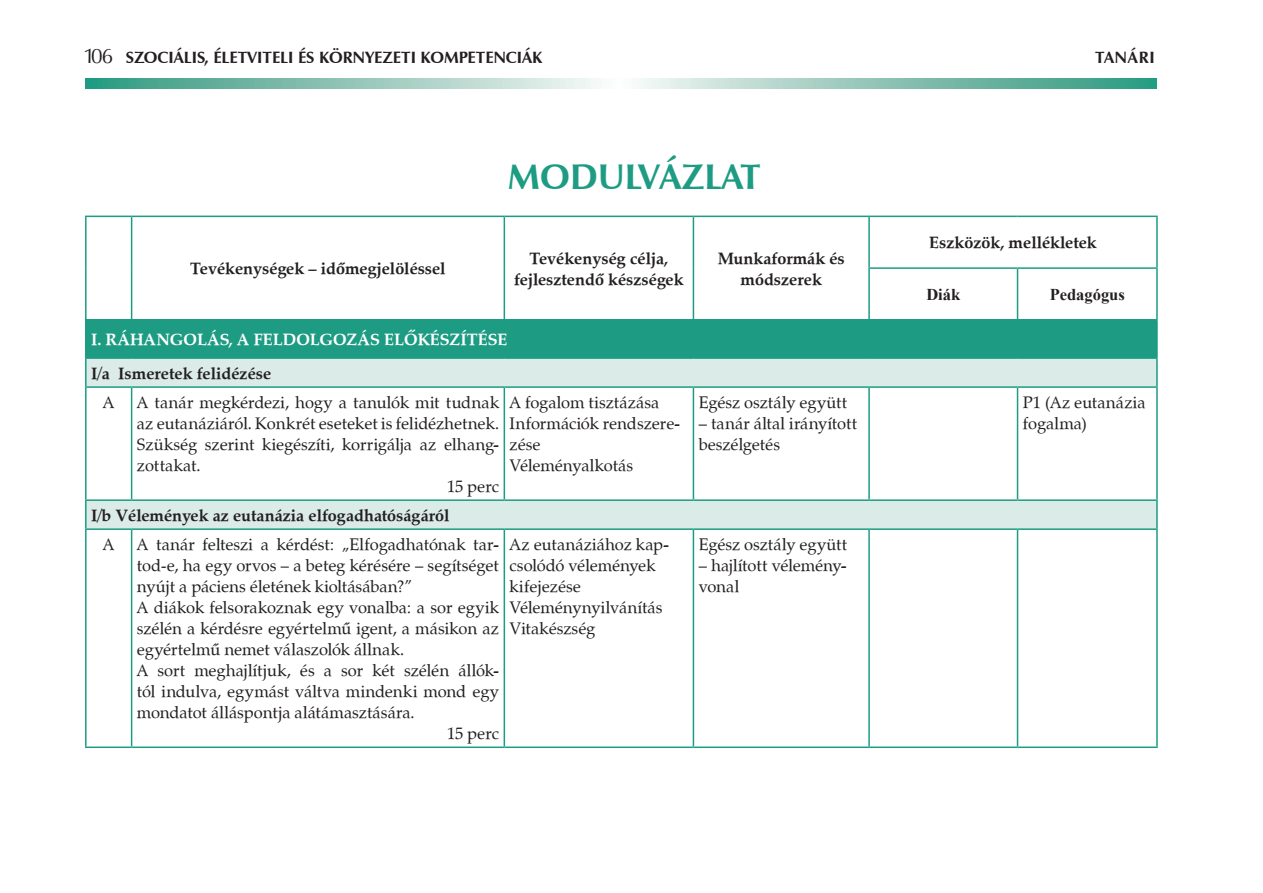
<style>
.page{position:relative;width:1263px;height:893px;background:#fff}
.page>*{position:absolute;margin:0;border:0;box-sizing:border-box;transform-origin:0 0}
.t1{font:700 36px "Zapf Humanist 601 PFL";color:#1d9c83}
.t2{font:16.5px/21px "Zapf Calligraphic 801 PFL";color:#231f20}
.t3{font:700 16.5px/21px "Zapf Calligraphic 801 PFL";color:#231f20;text-align:center}
.t4{font:700 16.5px/33.6px "Zapf Calligraphic 801 PFL";color:#fff}
.t5{font:700 16.5px "Zapf Humanist 601 PFL";color:#231f20}
.t6{font:700 16.5px "Times New Roman";color:#231f20}
.s1{font-weight:400;font-size:21px}
.s2{color:#231f20}
.s3{font-weight:400}
</style>
<div class="page">
<svg style="left:85px;top:78px;width:1072px;height:11px;background:#91c6b8"></svg>
<svg style="left:87px;top:217px;width:1069px;height:102px"></svg>
<div style="left:86px;top:320px;width:1071px;height:38px;background:#1d9c83"></div>
<svg style="left:87px;top:359px;width:1069px;height:169px"></svg>
<hr style="left:85px;top:321px;width:2px;height:36px;background:#1d9c83">
<hr style="left:1156px;top:321px;width:2px;height:36px;background:#1d9c83">
<hr style="left:85px;top:357px;width:47px;height:2px;background:#1d9c83">
<hr style="left:85px;top:359px;width:2px;height:27px;background:#1d9c83">
<hr style="left:132px;top:357px;width:372px;height:2px;background:#1d9c83">
<hr style="left:504px;top:357px;width:189px;height:2px;background:#1d9c83">
<hr style="left:693px;top:357px;width:176px;height:2px;background:#1d9c83">
<hr style="left:869px;top:357px;width:148px;height:2px;background:#1d9c83">
<hr style="left:1017px;top:357px;width:141px;height:2px;background:#1d9c83">
<hr style="left:1156px;top:359px;width:2px;height:27px;background:#1d9c83">
<hr style="left:85px;top:386px;width:47px;height:2px;background:#1d9c83">
<hr style="left:85px;top:388px;width:2px;height:111px;background:#1d9c83">
<hr style="left:132px;top:386px;width:372px;height:2px;background:#1d9c83">
<hr style="left:131px;top:388px;width:1px;height:111px;background:#1d9c83">
<hr style="left:504px;top:386px;width:189px;height:2px;background:#1d9c83">
<hr style="left:504px;top:388px;width:1px;height:111px;background:#1d9c83">
<hr style="left:693px;top:386px;width:176px;height:2px;background:#1d9c83">
<hr style="left:693px;top:388px;width:1px;height:111px;background:#1d9c83">
<hr style="left:869px;top:386px;width:148px;height:2px;background:#1d9c83">
<hr style="left:868px;top:388px;width:2px;height:111px;background:#1d9c83">
<hr style="left:1017px;top:386px;width:141px;height:2px;background:#1d9c83">
<hr style="left:1017px;top:388px;width:1px;height:111px;background:#1d9c83">
<hr style="left:1156px;top:388px;width:2px;height:111px;background:#1d9c83">
<hr style="left:85px;top:499px;width:47px;height:2px;background:#1d9c83">
<hr style="left:85px;top:501px;width:2px;height:27px;background:#1d9c83">
<hr style="left:132px;top:499px;width:372px;height:2px;background:#1d9c83">
<hr style="left:504px;top:499px;width:189px;height:2px;background:#1d9c83">
<hr style="left:693px;top:499px;width:176px;height:2px;background:#1d9c83">
<hr style="left:869px;top:499px;width:148px;height:2px;background:#1d9c83">
<hr style="left:1017px;top:499px;width:141px;height:2px;background:#1d9c83">
<hr style="left:1156px;top:501px;width:2px;height:27px;background:#1d9c83">
<hr style="left:85px;top:528px;width:47px;height:2px;background:#1d9c83">
<hr style="left:85px;top:530px;width:2px;height:216px;background:#1d9c83">
<hr style="left:132px;top:528px;width:372px;height:2px;background:#1d9c83">
<hr style="left:131px;top:530px;width:1px;height:216px;background:#1d9c83">
<hr style="left:504px;top:528px;width:189px;height:2px;background:#1d9c83">
<hr style="left:504px;top:530px;width:1px;height:216px;background:#1d9c83">
<hr style="left:693px;top:528px;width:176px;height:2px;background:#1d9c83">
<hr style="left:693px;top:530px;width:1px;height:216px;background:#1d9c83">
<hr style="left:869px;top:528px;width:148px;height:2px;background:#1d9c83">
<hr style="left:868px;top:530px;width:2px;height:216px;background:#1d9c83">
<hr style="left:1017px;top:528px;width:141px;height:2px;background:#1d9c83">
<hr style="left:1017px;top:530px;width:1px;height:216px;background:#1d9c83">
<hr style="left:1156px;top:530px;width:2px;height:216px;background:#1d9c83">
<hr style="left:85px;top:746px;width:47px;height:2px;background:#1d9c83">
<hr style="left:132px;top:746px;width:372px;height:2px;background:#1d9c83">
<hr style="left:504px;top:746px;width:189px;height:2px;background:#1d9c83">
<hr style="left:693px;top:746px;width:176px;height:2px;background:#1d9c83">
<hr style="left:869px;top:746px;width:148px;height:2px;background:#1d9c83">
<hr style="left:1017px;top:746px;width:141px;height:2px;background:#1d9c83">
<hr style="left:85px;top:216px;width:47px;height:1px;background:#1d9c83">
<hr style="left:85px;top:217px;width:2px;height:51px;background:#1d9c83">
<hr style="left:132px;top:216px;width:372px;height:1px;background:#1d9c83">
<hr style="left:131px;top:217px;width:1px;height:51px;background:#1d9c83">
<hr style="left:504px;top:216px;width:189px;height:1px;background:#1d9c83">
<hr style="left:504px;top:217px;width:1px;height:51px;background:#1d9c83">
<hr style="left:693px;top:216px;width:176px;height:1px;background:#1d9c83">
<hr style="left:693px;top:217px;width:1px;height:51px;background:#1d9c83">
<hr style="left:85px;top:268px;width:2px;height:51px;background:#1d9c83">
<hr style="left:131px;top:268px;width:1px;height:51px;background:#1d9c83">
<hr style="left:504px;top:268px;width:1px;height:51px;background:#1d9c83">
<hr style="left:693px;top:268px;width:1px;height:51px;background:#1d9c83">
<hr style="left:85px;top:319px;width:47px;height:2px;background:#1d9c83">
<hr style="left:132px;top:319px;width:372px;height:2px;background:#1d9c83">
<hr style="left:504px;top:319px;width:189px;height:2px;background:#1d9c83">
<hr style="left:693px;top:319px;width:176px;height:2px;background:#1d9c83">
<hr style="left:869px;top:216px;width:148px;height:1px;background:#1d9c83">
<hr style="left:868px;top:217px;width:2px;height:50px;background:#1d9c83">
<hr style="left:1017px;top:216px;width:141px;height:1px;background:#1d9c83">
<hr style="left:1156px;top:217px;width:2px;height:50px;background:#1d9c83">
<hr style="left:868px;top:267px;width:149px;height:2px;background:#1d9c83">
<hr style="left:868px;top:269px;width:2px;height:50px;background:#1d9c83">
<hr style="left:1017px;top:267px;width:141px;height:2px;background:#1d9c83">
<hr style="left:1017px;top:269px;width:1px;height:50px;background:#1d9c83">
<hr style="left:1156px;top:269px;width:2px;height:50px;background:#1d9c83">
<hr style="left:869px;top:319px;width:148px;height:2px;background:#1d9c83">
<hr style="left:1017px;top:319px;width:141px;height:2px;background:#1d9c83">
<p class="t5" style="left:83px;top:47px;width:460px"><span class="s1">106</span> Szociális, életviteli és környezeti kompetenciák</p>
<p class="t5" style="left:1095px;top:47px;width:43px">tanÁRI</p>
<p class="t1" style="left:508px;top:154px;width:137px">MODULVÁZLAT</p>
<p class="t3" style="left:190px;top:258px;width:257px">Tevékenységek – időmegjelöléssel</p>
<p class="t3" style="left:514px;top:247px;width:171px">Tevékenység célja, fejlesztendő készségek</p>
<p class="t3" style="left:718px;top:247px;width:129px">Munkaformák és módszerek</p>
<p class="t4" style="left:91px;top:322px;width:418px">I. Ráhangolás, a feldolgozás előkészítése<br><span class="s2">I/a Ismeretek felidézése</span></p>
<p class="t2" style="left:103px;top:391px;width:13px">A</p>
<p class="t2" style="left:137px;top:391px;width:364px">A tanár megkérdezi, hogy a tanulók mit tudnak</p>
<p class="t2" style="left:137px;top:412px;width:364px">az eutanáziáról. Konkrét eseteket is felidézhetnek.</p>
<p class="t2" style="left:137px;top:433px;width:363px">Szükség szerint kiegészíti, korrigálja az elhangz</p>
<p class="t2" style="left:137px;top:454px;width:65px">zottakat.</p>
<p class="t2" style="left:447px;top:475px;width:54px">15 perc</p>
<p class="t2" style="left:510px;top:391px;width:172px">A fogalom tisztázása<br>Információk rendszerez&shy;zése<br>Véleményalkotás</p>
<p class="t2" style="left:699px;top:391px;width:150px">Egész osztály együtt</p>
<p class="t2" style="left:699px;top:412px;width:160px">– tanár által irányított beszélgetés</p>
<p class="t3" style="left:103px;top:500px;width:348px;line-height:29.1px;text-align:left;text-indent:-12px">I/b Vélemények az eutanázia elfogadhatóságáról<br><span class="s3">A</span></p>
<p class="t2" style="left:137px;top:534px;width:363px">A tanár felteszi a kérdést: „Elfogadhatónak tart</p>
<p class="t2" style="left:137px;top:555px;width:364px">tod-e, ha egy orvos – a beteg kérésére – segítséget</p>
<p class="t2" style="left:137px;top:576px;width:277px">nyújt a páciens életének kioltásában?”</p>
<p class="t2" style="left:137px;top:597px;width:364px">A diákok felsorakoznak egy vonalba: a sor egyik</p>
<p class="t2" style="left:137px;top:618px;width:364px">szélén a kérdésre egyértelmű igent, a másikon az</p>
<p class="t2" style="left:137px;top:639px;width:269px">egyértelmű nemet válaszolók állnak.</p>
<p class="t2" style="left:137px;top:660px;width:363px">A sort meghajlítjuk, és a sor két szélén állókt</p>
<p class="t2" style="left:137px;top:681px;width:364px">tól indulva, egymást váltva mindenki mond egy</p>
<p class="t2" style="left:137px;top:702px;width:279px">mondatot álláspontja alátámasztására.</p>
<p class="t2" style="left:447px;top:723px;width:54px">15 perc</p>
<p class="t2" style="left:510px;top:534px;width:160px">Az eutanáziához kapc csolódó vélemények kifejezése<br>Véleménynyilvánítás<br>Vitakészség</p>
<p class="t2" style="left:699px;top:534px;width:150px">Egész osztály együtt</p>
<p class="t2" style="left:699px;top:555px;width:149px">– hajlított véleményv vonal</p>
<p class="t3" style="left:929px;top:232px;width:169px">Eszközök, mellékletek</p>
<p class="t6" style="left:926px;top:283px;width:35px">Diák</p>
<p class="t6" style="left:1050px;top:283px;width:77px">Pedagógus</p>
<p class="t2" style="left:1023px;top:391px;width:124px">P1 (Az eutanázia fogalma)</p>
</div>
